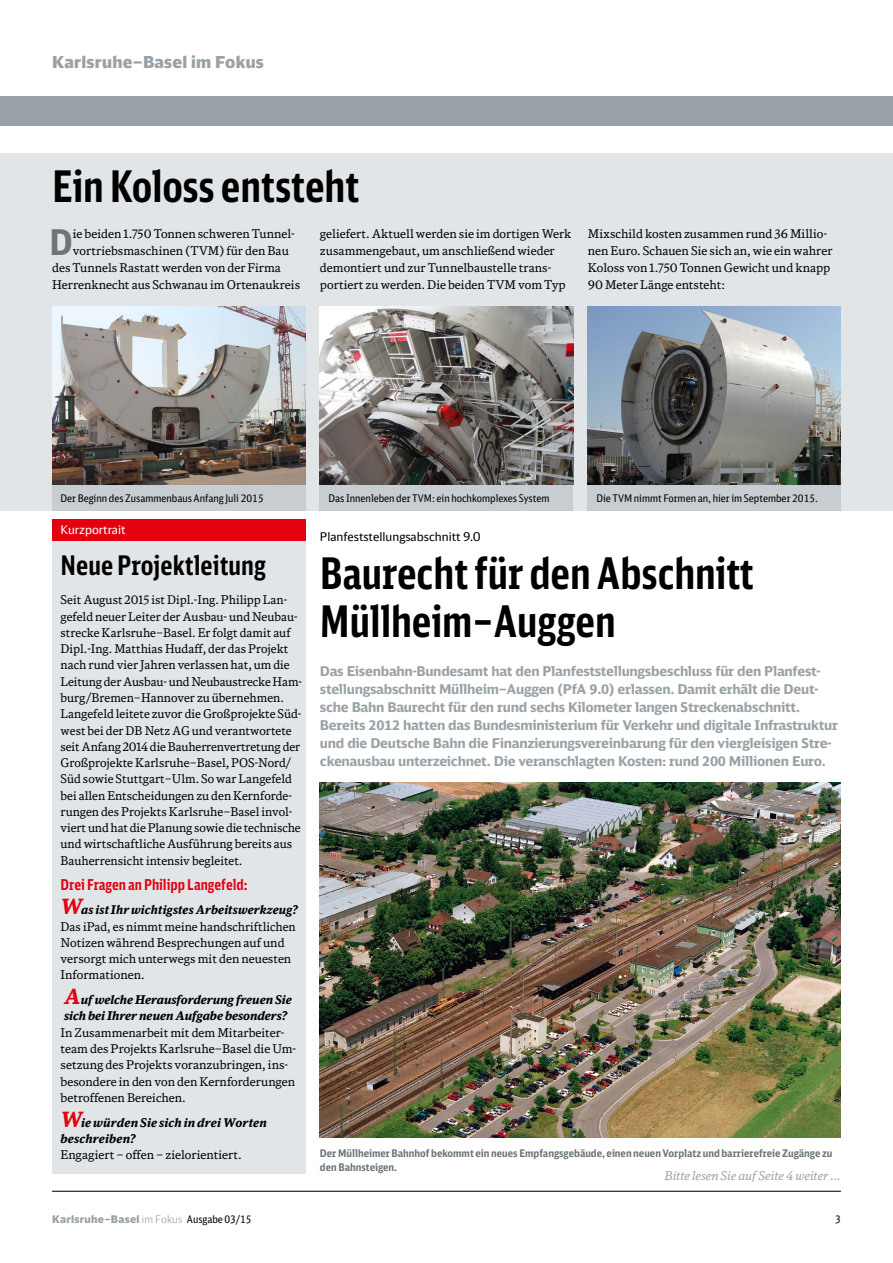
<style>
.page{position:relative;width:893px;height:1263px;background:#fff}
.page>*{position:absolute;margin:0;border:0;box-sizing:border-box;transform-origin:0 0}
.t1{font:700 43.5px/48px "DB Sans Comp";letter-spacing:-.005em;color:#000}
.t2{font:700 35.4px "DB Sans Cond";color:#6c757a}
.t3{font:700 27px "DB Sans Comp";color:#000}
.t4{font:900 16.5px "DB Head";letter-spacing:.015em;color:#9aa2a7}
.t5{font:700 15px "DB Sans Comp";color:#e3000f}
.t6{font:700 13.5px/18px "DB Sans";letter-spacing:-.02em;color:#9aa2a7}
.t7{font:12px/16.2px "DB News";color:#000}
.t8{font:italic 700 12px/16.2px "DB News";color:#000}
.t9{font:italic 700 12px/16.2px "DB News";letter-spacing:.02em;color:#000}
.t10{font:12px "DB Head";color:#000}
.t11{font:italic 12px "DB News";color:#9aa2a7}
.t12{font:12px "DB Head";color:#fff}
.t13{font:10.5px "DB Sans Cond";color:#000}
.t14{font:700 10.5px/14.1px "DB Sans Cond";color:#6c757a}
.t15{font:900 10.5px "DB Head";letter-spacing:.025em;color:#9aa2a7}
.s1{font-weight:700;font-style:italic;font-size:21px;color:#e3000f}
.s2{font-weight:700;font-style:italic}
.s3{font-size:21px;color:#e3000f}
.s4{font-weight:300}
.s5{font-family:"DB Sans Cond";font-weight:400;color:#000}
</style>
<div class="page">
<div style="left:0;top:153px;width:893px;height:357px;background:#e1e5e7"></div>
<div style="left:0;top:96px;width:893px;height:29px;background:#9aa2a7"></div>
<img style="left:52px;top:306px;width:253px;height:179px">
<img style="left:588px;top:306px;width:253px;height:179px">
<img style="left:320px;top:306px;width:253px;height:179px">
<div style="left:52px;top:523px;width:253px;height:651px;background:#e1e5e7"></div>
<div style="left:52px;top:519px;width:253px;height:21px;background:#e3000f"></div>
<hr style="left:52px;top:1191px;width:789px;height:1px;background:#000">
<div style="left:52px;top:485px;width:253px;height:25px;background:#c7cdd0"></div>
<div style="left:320px;top:485px;width:253px;height:25px;background:#c7cdd0"></div>
<div style="left:588px;top:485px;width:253px;height:25px;background:#c7cdd0"></div>
<img style="left:320px;top:782px;width:521px;height:355px">
<h3 class="t4" style="left:52px;top:51px;width:213px">Karlsruhe–Basel im Fokus</h3>
<h1 class="t1" style="left:52px;top:162px;width:309px">Ein Koloss entsteht</h1>
<h2 class="t2" style="left:50px;top:220px;width:25px">D</h2>
<p class="t7" style="left:73px;top:226px;width:223px">ie beiden 1.750 Tonnen schweren Tunnel-</p>
<p class="t7" style="left:320px;top:225px;width:253px;line-height:17px">geliefert. Aktuell werden sie im dortigen Werk zusammengebaut, um anschließend wieder demontiert und zur Tunnelbaustelle trans&shy;portiert zu werden. Die beiden TVM vom Typ</p>
<p class="t7" style="left:73px;top:243px;width:218px">vortriebsmaschinen (TVM) für den Bau</p>
<p class="t7" style="left:52px;top:260px;width:230px">des Tunnels Rastatt werden von der Firma</p>
<p class="t7" style="left:52px;top:277px;width:250px">Herrenknecht aus Schwanau im Ortenaukreis</p>
<p class="t7" style="left:588px;top:225px;width:246px;line-height:17px">Mixschild kosten zusammen rund 36 Millio&shy;nen Euro. Schauen Sie sich an, wie ein wahrer Koloss von 1.750 Tonnen Gewicht und knapp 90 Meter Länge entsteht:</p>
<p class="t13" style="left:61px;top:492px;width:205px">Der Beginn des Zusammenbaus Anfang Juli 2015</p>
<p class="t13" style="left:328px;top:492px;width:222px">Das Innenleben der TVM: ein hochkomplexes System</p>
<p class="t13" style="left:596px;top:492px;width:223px">Die TVM nimmt Formen an, hier im September 2015.</p>
<p class="t12" style="left:61px;top:522px;width:67px">Kurzportrait</p>
<h3 class="t3" style="left:61px;top:549px;width:207px">Neue Projektleitung</h3>
<p class="t7" style="left:61px;top:592px;width:243px">Seit August 2015 ist Dipl.-Ing. Philipp Lan&shy;gefeld neuer Leiter der Ausbau- und Neubau&shy;strecke Karlsruhe–Basel. Er folgt damit auf Dipl.-Ing. Matthias Hudaff, der das Projekt nach rund vier Jahren verlassen hat, um die Leitung der Ausbau- und Neubaustrecke Ham&shy;burg/Bremen–Hannover zu übernehmen.<br>Langefeld leitete zuvor die Großprojekte Süd&shy;west bei der DB Netz AG und verantwortete seit Anfang 2014 die Bauherrenvertretung der Großprojekte Karlsruhe–Basel, POS-Nord/ Süd sowie Stuttgart–Ulm. So war Langefeld bei allen Entscheidungen zu den Kernforde&shy;rungen des Projekts Karlsruhe–Basel invol&shy;viert und hat die Planung sowie die technische und wirtschaftliche Ausführung bereits aus Bauherrensicht intensiv begleitet.</p>
<p class="t5" style="left:61px;top:875px;width:188px">Drei Fragen an Philipp Langefeld:</p>
<p class="t7" style="left:61px;top:902px;width:239px"><span class="s1">W</span><span class="s2">as ist Ihr wichtigstes Arbeitswerkzeug?<br></span>Das iPad, es nimmt meine handschriftlichen Notizen während Besprechungen auf und versorgt mich unterwegs mit den neuesten Informationen.</p>
<p class="t8" style="left:64px;top:991px;width:229px"><span class="s3">A</span>uf welche Herausforderung freuen Sie sich bei Ihrer neuen Aufgabe besonders?</p>
<p class="t7" style="left:61px;top:1024px;width:237px">In Zusammenarbeit mit dem Mitarbeiter&shy;team des Projekts Karlsruhe–Basel die Um&shy;setzung des Projekts voranzubringen, ins&shy;besondere in den von den Kernforderungen betroffenen Bereichen.</p>
<p class="t9" style="left:61px;top:1114px;width:208px"><span class="s3">W</span>ie würden Sie sich in drei Worten beschreiben?</p>
<p class="t7" style="left:61px;top:1146px;width:183px">Engagiert – offen – zielorientiert.</p>
<p class="t10" style="left:320px;top:529px;width:162px">Planfeststellungsabschnitt 9.0</p>
<h1 class="t1" style="left:320px;top:549px;width:435px">Baurecht für den Abschnitt<br>Müllheim–Auggen</h1>
<p class="t6" style="left:320px;top:662px;width:520px">Das Eisenbahn-Bundesamt hat den Planfeststellungsbeschluss für den Planfest&shy;stellungsabschnitt Müllheim–Auggen (PfA 9.0) erlassen. Damit erhält die Deut&shy;sche Bahn Baurecht für den rund sechs Kilometer langen Streckenabschnitt.<br>Bereits 2012 hatten das Bundesministerium für Verkehr und digitale Infrastruktur und die Deutsche Bahn die Finanzierungsvereinbarung für den viergleisigen Stre&shy;ckenausbau unterzeichnet. Die veranschlagten Kosten: rund 200 Millionen Euro.</p>
<p class="t14" style="left:320px;top:1146px;width:514px">Der Müllheimer Bahnhof bekommt ein neues Empfangsgebäude, einen neuen Vorplatz und barrierefreie Zugänge zu den Bahnsteigen.</p>
<p class="t11" style="left:664px;top:1168px;width:178px">Bitte lesen Sie auf Seite 4 weiter…</p>
<p class="t15" style="left:52px;top:1212px;width:201px">Karlsruhe–Basel <span class="s4">im Fokus</span> <span class="s5">Ausgabe 03/15</span></p>
<p class="t13" style="left:835px;top:1212px;width:7px">3</p>
</div>
